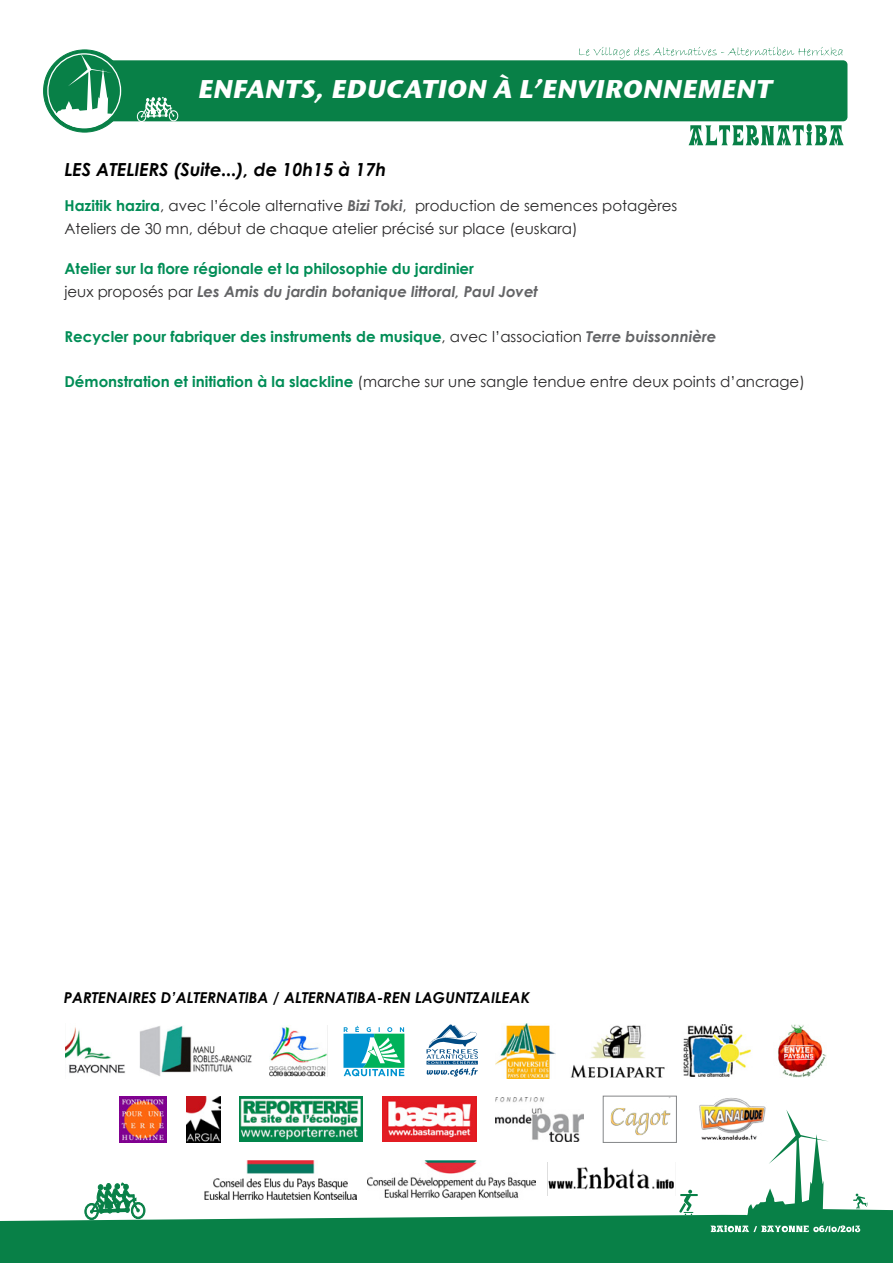
<style>
.page{position:relative;width:893px;height:1263px;background:#fff}
.page>*{position:absolute;margin:0;border:0;box-sizing:border-box;transform-origin:0 0}
.t1{font:italic 25.5px "Stone Sans ITCTT Bold";color:#fff}
.t2{font:italic 700 18px "Century Gothic";color:#000}
.t3{font:15px/22.5px "Century Gothic";color:#292829}
.t4{font:700 15px/22.5px "Century Gothic";color:#008d56}
.t5{font:italic 700 15px "Century Gothic";color:#000}
.s1{font-weight:700;color:#008d56}
.s2{font-weight:700;font-style:italic;color:#636466}
.s3{font-weight:400;color:#292829}
.s4{font-style:italic;color:#636466}
</style>
<div class="page">
<svg style="left:44px;top:50px;width:82px;height:82px"></svg>
<div style="left:93px;top:60px;width:754px;height:61px;background:#088047;border-radius:4px"></div>
<svg style="left:52px;top:54px;width:66px;height:74px"></svg>
<svg style="left:0;top:1110px;width:893px;height:153px"></svg>
<svg style="left:689px;top:124px;width:155px;height:21px"></svg>
<svg style="left:579px;top:47px;width:263px;height:11px"></svg>
<svg style="left:679px;top:1190px;width:19px;height:25px"></svg>
<svg style="left:137px;top:97px;width:41px;height:25px"></svg>
<svg style="left:710px;top:1225px;width:150px;height:7px"></svg>
<svg style="left:853px;top:1193px;width:15px;height:16px"></svg>
<img style="left:269px;top:1026px;width:58px;height:51px">
<img style="left:606px;top:1108px;width:68px;height:32px">
<div style="left:603px;top:1096px;width:74px;height:46px;border:1px solid #848688"></div>
<img style="left:683px;top:1024px;width:68px;height:53px">
<img style="left:139px;top:1026px;width:113px;height:50px">
<img style="left:119px;top:1096px;width:48px;height:46px">
<img style="left:66px;top:1027px;width:59px;height:47px">
<img style="left:496px;top:1097px;width:88px;height:44px">
<svg style="left:343px;top:1026px;width:61px;height:50px"></svg>
<img style="left:495px;top:1023px;width:60px;height:56px">
<img style="left:186px;top:1096px;width:34px;height:46px">
<img style="left:382px;top:1097px;width:95px;height:45px">
<img style="left:367px;top:1160px;width:169px;height:39px">
<img style="left:204px;top:1160px;width:153px;height:40px">
<img style="left:548px;top:1162px;width:127px;height:33px">
<img style="left:696px;top:1098px;width:70px;height:45px">
<img style="left:239px;top:1097px;width:124px;height:45px">
<svg style="left:426px;top:1024px;width:52px;height:52px"></svg>
<img style="left:778px;top:1024px;width:48px;height:54px">
<img style="left:570px;top:1025px;width:95px;height:53px">
<h1 class="t1" style="left:197px;top:73px;width:581px">ENFANTS,EDUCATION À L’ENVIRONNEMENT</h1>
<p class="t2" style="left:64px;top:156px;width:323px">LES ATELIERS (Suite...), de 10h15 à 17h</p>
<p class="t3" style="left:64px;top:194px;width:614px"><span class="s1">Hazitik hazira</span>, avec l’école alternative <span class="s2">Bizi Toki</span>, production de semences potagères<br>Ateliers de 30 mn, début de chaque atelier précisé sur place (euskara)</p>
<p class="t4" style="left:64px;top:257px;width:475px">Atelier sur la flore régionale et la philosophie du jardinier<br><span class="s3">jeux proposés par</span> <span class="s4">Les Amis du jardin botanique littoral, Paul Jovet</span></p>
<p class="t4" style="left:64px;top:324px;width:653px">Recycler pour fabriquer des instruments de musique<span class="s3">, avec l’association</span> <span class="s4">Terre buissonnière</span></p>
<p class="t3" style="left:64px;top:370px;width:742px"><span class="s1">Démonstration et initiation à la slackline</span> (marche sur une sangle tendue entre deux points d’ancrage)</p>
<p class="t5" style="left:64px;top:986px;width:468px">PARTENAIRES D’ALTERNATIBA / ALTERNATIBA-REN LAGUNTZAILEAK</p>
</div>
